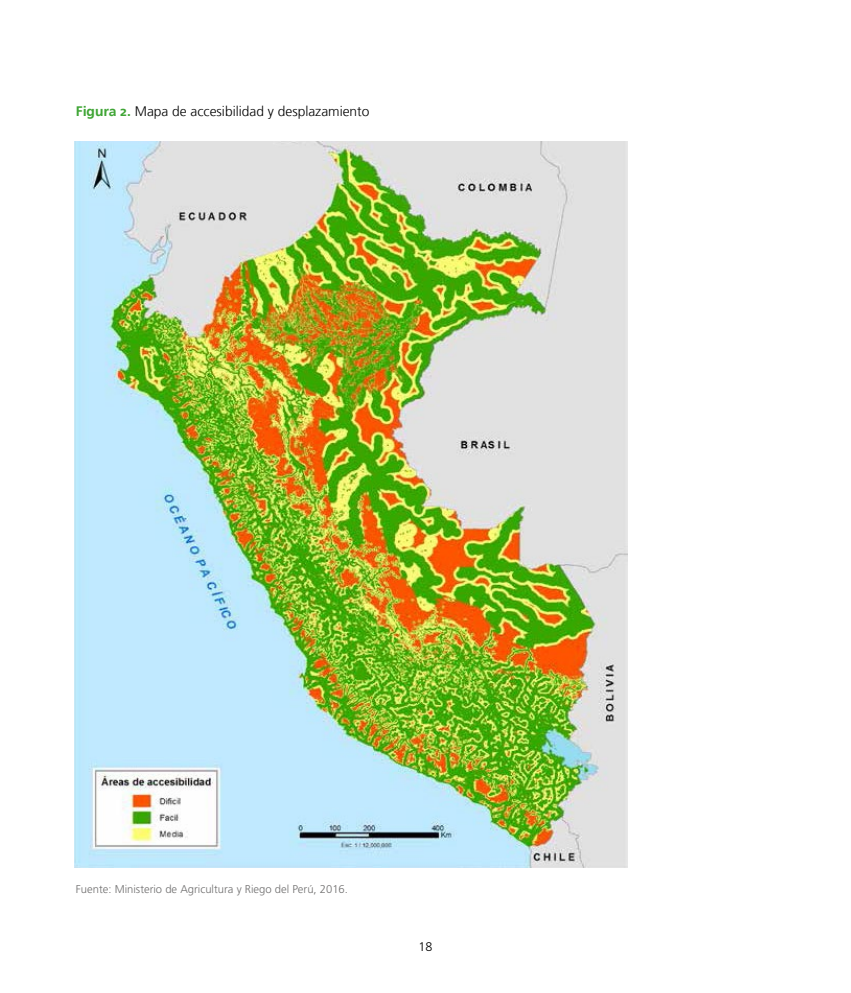
<style>
.page{position:relative;width:851px;height:993px;background:#fff}
.page>*{position:absolute;margin:0;border:0;box-sizing:border-box;transform-origin:0 0}
.t1{font:300 13.75px "Frutiger LT";color:#000}
.t2{font:300 12.5px "Frutiger LT Std";color:#000}
.t3{font:300 11.25px "Frutiger LT Std";color:#706f6f}
.s1{font-family:"Frutiger Linotype";font-weight:700;color:#3fa535}
</style>
<div class="page">
<img style="left:75px;top:141px;width:552px;height:725px">
<p class="t1" style="left:76px;top:104px;width:295px"><span class="s1">Figura 2.</span> Mapa de accesibilidad y desplazamiento</p>
<p class="t3" style="left:76px;top:882px;width:273px">Fuente: Ministerio de Agricultura y Riego del Perú, 2016.</p>
<p class="t2" style="left:418px;top:939px;width:15px">18</p>
</div>
